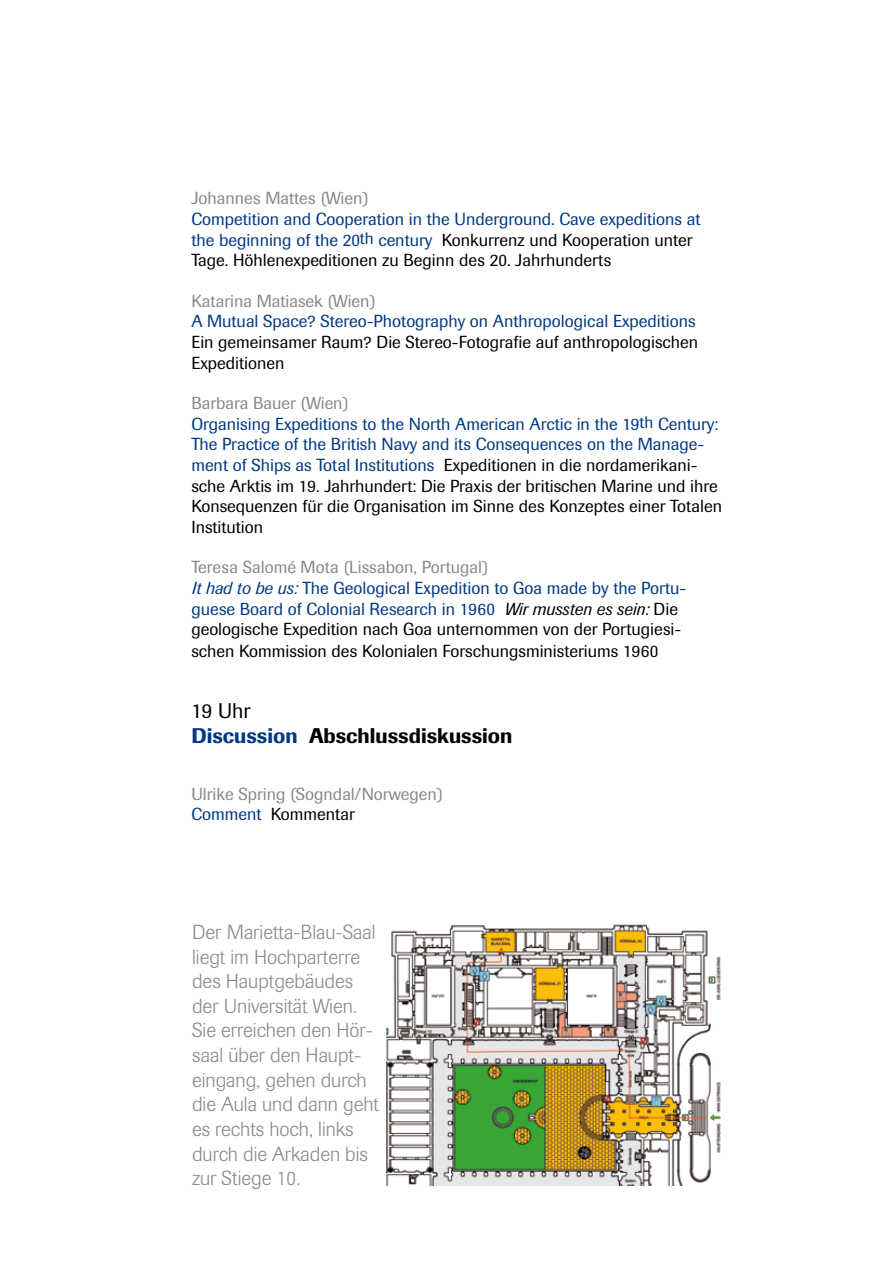
<style>
.page{position:relative;width:893px;height:1263px;background:#fff}
.page>*{position:absolute;margin:0;border:0;box-sizing:border-box;transform-origin:0 0}
.t1{font:500 21px/25.2px "Imago";color:#000}
.t2{font:300 20.25px/24.6px "Imago";color:#87888a}
.t3{font:17.25px/20.7px "Imago";color:#000}
.t4{font:17.25px/20.7px "Imago";color:#003882}
.t5{font:17.25px/20.7px "Imago";color:#87888a}
.s1{font-size:16.5px}
.s2{color:#000}
.s3{color:#87888a}
.s4{color:#003882}
.s5{font-size:16.5px;color:#003882}
.s6{font-style:italic;color:#003882}
.s7{font-style:italic}
.s8{font-weight:400}
</style>
<div class="page">
<img style="left:387px;top:924px;width:334px;height:261px">
<p class="t5" style="left:191px;top:188px;width:178px">Johannes Mattes (Wien)</p>
<p class="t4" style="left:191px;top:209px;width:511px">Competition and Cooperation in the Underground. Cave expeditions at the beginning of the 20<span class="s1">th</span> century <span class="s2">Konkurrenz und Kooperation unter<br>Tage. Höhlenexpeditionen zu Beginn des 20. Jahrhunderts</span></p>
<p class="t5" style="left:191px;top:290px;width:186px">Katarina Matiasek (Wien)</p>
<p class="t4" style="left:191px;top:311px;width:506px">A Mutual Space? Stereo-Photography on Anthropological Expeditions</p>
<p class="t3" style="left:191px;top:332px;width:508px">Ein gemeinsamer Raum? Die Stereo-Fotografie auf anthropologischen<br>Expeditionen</p>
<p class="t3" style="left:191px;top:393px;width:532px"><span class="s3">Barbara Bauer (Wien)<br></span><span class="s4">Organising Expeditions to the North American Arctic in the 19</span><span class="s5">th</span> <span class="s4">Century:<br>The Practice of the British Navy and its Consequences on the Manage&shy;ment of Ships as Total Institutions</span> Expeditionen in die nordamerikani&shy;sche Arktis im 19. Jahrhundert: Die Praxis der britischen Marine und ihre Konsequenzen für die Organisation im Sinne des Konzeptes einer Totalen Institution</p>
<p class="t3" style="left:191px;top:557px;width:497px"><span class="s3">Teresa Salomé Mota (Lissabon, Portugal)<br></span><span class="s6">It had to be us:</span> <span class="s4">The Geological Expedition to Goa made by the Portu&shy;guese Board of Colonial Research in 1960</span> <span class="s7">Wir mussten es sein:</span> Die geologische Expedition nach Goa unternommen von der Portugiesi-‑ schen Kommission des Kolonialen Forschungsministeriums 1960</p>
<p class="t1" style="left:191px;top:698px;width:323px"><span class="s8">19 Uhr<br></span><span class="s4">Discussion</span> Abschlussdiskussion</p>
<p class="t5" style="left:191px;top:783px;width:253px">Ulrike Spring (Sogndal/Norwegen)<br><span class="s4">Comment</span> <span class="s2">Kommentar</span></p>
<p class="t2" style="left:192px;top:920px;width:188px">Der Marietta-Blau-Saal liegt im Hochparterre des Hauptgebäudes der Universität Wien.<br>Sie erreichen den Hör&shy;saal über den Haupt&shy;eingang, gehen durch die Aula und dann geht es rechts hoch, links durch die Arkaden bis zur Stiege 10.</p>
</div>
